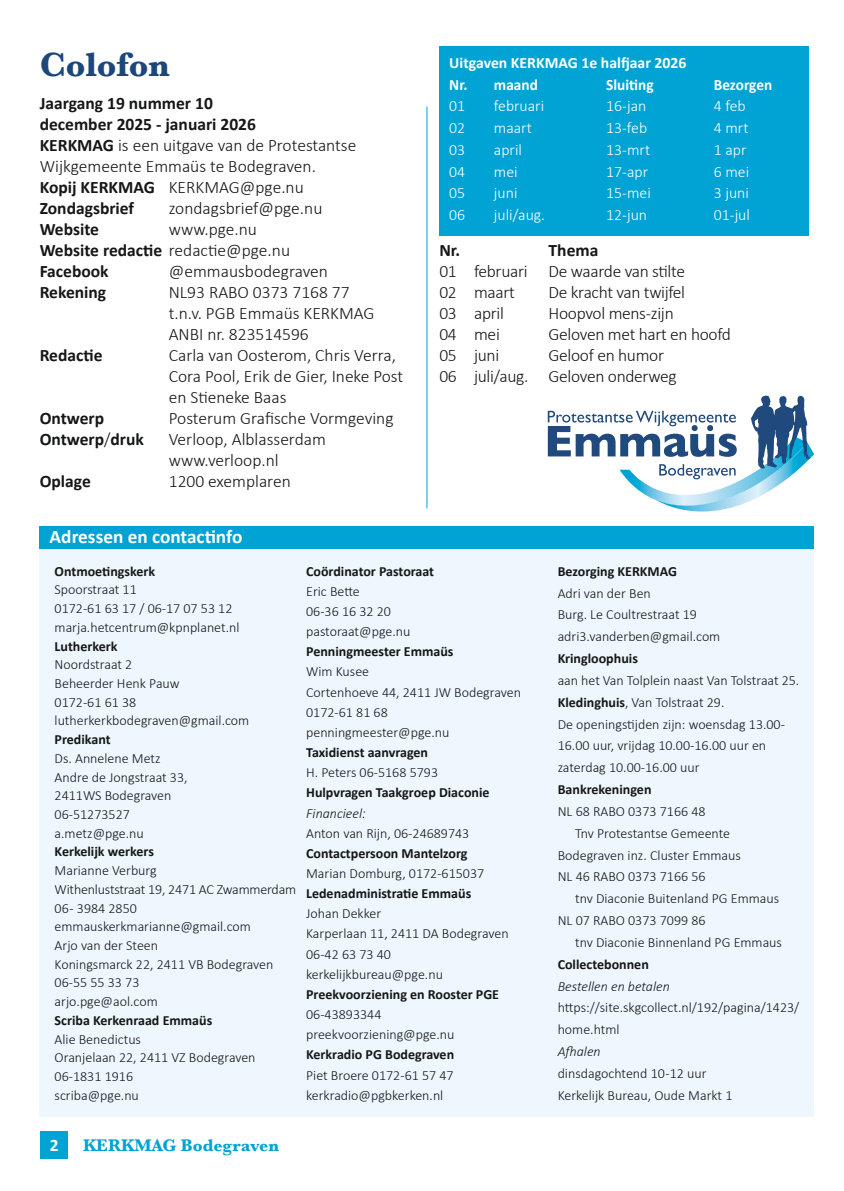
<style>
.page{position:relative;width:844px;height:1191px;background:#fff}
.page>*{position:absolute;margin:0;border:0;box-sizing:border-box;transform-origin:0 0}
.t1{font:700 35px "Baskerville";color:#1b477b}
.t2{font:700 19.25px "Calibri";color:#fff}
.t3{font:300 17.5px/21px "Calibri";color:#151616}
.t4{font:300 17.5px/21px "Calibri";letter-spacing:-.02em;color:#151616}
.t5{font:700 17.5px "Calibri";color:#151616}
.t6{font:700 17.5px "Baskerville";color:#00a3d4}
.t7{font:700 17.5px "Calibri";color:#fff}
.t8{font:300 15.75px "Calibri";color:#fff}
.t9{font:700 15.75px/21.7px "Calibri";color:#fff}
.t10{font:300 14px/18.7px "Calibri";color:#151616}
.t11{font:700 14px "Calibri";color:#151616}
.t12{font:italic 300 14px "Calibri";color:#151616}
.s1{font-weight:700}
.s2{font-weight:300}
</style>
<div class="page">
<svg style="left:547px;top:396px;width:267px;height:115px"></svg>
<div style="left:40px;top:1131px;width:28px;height:28px;background:#00a3d4"></div>
<div style="left:40px;top:546px;width:774px;height:570px;background:#eef7fd"></div>
<div style="left:40px;top:526px;width:774px;height:23px;background:#00a3d4"></div>
<hr style="left:426px;top:107px;width:1px;height:401px;background:#00a3d4">
<div style="left:439px;top:46px;width:370px;height:189px;background:#00a3d4"></div>
<h1 class="t1" style="left:40px;top:40px;width:131px">Colofon</h1>
<p class="t3" style="left:40px;top:93px;width:318px"><span class="s1">Jaargang 19 nummer 10<br>december 2025 - januari 2026<br>KERKMAG</span> is een uitgave van de Protestantse<br>Wijkgemeente Emmaüs te Bodegraven.<br><span class="s1">Kopij KERKMAG</span> KERKMAG@pge.nu<br><span class="s1">Zondagsbrief</span></p>
<p class="t3" style="left:169px;top:198px;width:155px">zondagsbrief@pge.nu</p>
<p class="t5" style="left:40px;top:217px;width:61px">Website</p>
<p class="t3" style="left:40px;top:219px;width:252px;text-indent:129px">www.pge.nu<br><span class="s1">Website redactie</span> redactie@pge.nu<br><span class="s1">Facebook</span></p>
<p class="t3" style="left:169px;top:261px;width:161px">@emmausbodegraven</p>
<p class="t5" style="left:40px;top:280px;width:68px">Rekening</p>
<p class="t3" style="left:169px;top:282px;width:207px">NL93 RABO 0373 7168 77 t.n.v. PGB Emmaüs KERKMAG<br>ANBI nr. 823514596</p>
<p class="t5" style="left:40px;top:343px;width:64px">Redactie</p>
<p class="t3" style="left:169px;top:345px;width:236px">Carla van Oosterom, Chris Verra,<br>Cora Pool, Erik de Gier, Ineke Post en Stieneke Baas</p>
<p class="t5" style="left:40px;top:406px;width:66px">Ontwerp</p>
<p class="t3" style="left:169px;top:408px;width:226px">Posterum Grafische Vormgeving</p>
<p class="t5" style="left:40px;top:427px;width:106px">Ontwerp<span class="s2">/</span>druk</p>
<p class="t3" style="left:169px;top:429px;width:159px">Verloop, Alblasserdam www.verloop.nl</p>
<p class="t5" style="left:40px;top:469px;width:53px">Oplage</p>
<p class="t3" style="left:169px;top:471px;width:123px">1200 exemplaren</p>
<h2 class="t2" style="left:50px;top:523px;width:194px">Adressen en contactinfo</h2>
<p class="t9" style="left:449px;top:51px;width:239px">Uitgaven KERKMAG 1e halfjaar 2026<br>Nr. maand</p>
<p class="t9" style="left:606px;top:73px;width:49px">Sluiting</p>
<p class="t9" style="left:713px;top:73px;width:60px">Bezorgen</p>
<p class="t8" style="left:449px;top:96px;width:17px">01</p>
<p class="t8" style="left:494px;top:96px;width:52px">februari</p>
<p class="t8" style="left:606px;top:96px;width:42px">16-jan</p>
<p class="t8" style="left:713px;top:96px;width:33px">4 feb</p>
<p class="t8" style="left:449px;top:118px;width:17px">02</p>
<p class="t8" style="left:494px;top:118px;width:39px">maart</p>
<p class="t8" style="left:606px;top:118px;width:42px">13-feb</p>
<p class="t8" style="left:713px;top:118px;width:36px">4 mrt</p>
<p class="t8" style="left:449px;top:140px;width:17px">03</p>
<p class="t8" style="left:494px;top:140px;width:30px">april</p>
<p class="t8" style="left:606px;top:140px;width:45px">13-mrt</p>
<p class="t8" style="left:713px;top:140px;width:34px">1 apr</p>
<p class="t8" style="left:449px;top:162px;width:17px">04</p>
<p class="t8" style="left:494px;top:162px;width:25px">mei</p>
<p class="t8" style="left:606px;top:162px;width:43px">17-apr</p>
<p class="t8" style="left:713px;top:162px;width:37px">6 mei</p>
<p class="t8" style="left:449px;top:183px;width:17px">05</p>
<p class="t8" style="left:494px;top:183px;width:25px">juni</p>
<p class="t8" style="left:606px;top:183px;width:46px">15-mei</p>
<p class="t8" style="left:713px;top:183px;width:37px">3 juni</p>
<p class="t8" style="left:449px;top:205px;width:17px">06</p>
<p class="t8" style="left:494px;top:205px;width:53px">juli/aug.</p>
<p class="t8" style="left:606px;top:205px;width:42px">12-jun</p>
<p class="t8" style="left:713px;top:205px;width:38px">01-jul</p>
<p class="t5" style="left:439px;top:238px;width:22px">Nr.</p>
<p class="t5" style="left:548px;top:238px;width:51px">Thema</p>
<p class="t4" style="left:439px;top:261px;width:247px">01 februari De waarde van stilte<br>02 maart</p>
<p class="t4" style="left:548px;top:282px;width:138px">De kracht van twijfel</p>
<p class="t3" style="left:439px;top:303px;width:66px">03 april</p>
<p class="t4" style="left:548px;top:303px;width:127px">Hoopvol mens-zijn</p>
<p class="t3" style="left:439px;top:324px;width:62px">04 mei</p>
<p class="t4" style="left:548px;top:324px;width:184px">Geloven met hart en hoofd</p>
<p class="t3" style="left:439px;top:345px;width:61px">05 juni</p>
<p class="t4" style="left:439px;top:345px;width:239px;text-indent:109px">Geloof en humor<br>06 juli/aug. Geloven onderweg</p>
<p class="t11" style="left:55px;top:561px;width:102px">Ontmoetingskerk</p>
<p class="t10" style="left:55px;top:580px;width:186px">Spoorstraat 11<br>0172-61 63 17 / 06-17 07 53 12 marja.hetcentrum@kpnplanet.nl</p>
<p class="t11" style="left:55px;top:636px;width:64px">Lutherkerk</p>
<p class="t10" style="left:55px;top:655px;width:196px">Noordstraat 2<br>Beheerder Henk Pauw<br>0172-61 61 38 lutherkerkbodegraven@gmail.com</p>
<p class="t11" style="left:55px;top:729px;width:57px">Predikant</p>
<p class="t10" style="left:55px;top:748px;width:134px">Ds. Annelene Metz<br>Andre de Jongstraat 33,<br>2411WS Bodegraven<br>06-51273527 a.metz@pge.nu</p>
<p class="t11" style="left:55px;top:842px;width:101px">Kerkelijk werkers</p>
<p class="t10" style="left:55px;top:861px;width:243px">Marianne Verburg<br>Withenluststraat 19, 2471 AC Zwammerdam<br>06 - 3984 2850 emmauskerkmarianne@gmail.com<br>Arjo van der Steen<br>Koningsmarck 22, 2411 VB Bodegraven<br>06-55 55 33 73<br>arjo.pge@aol.com</p>
<p class="t11" style="left:55px;top:1010px;width:159px">Scriba Kerkenraad Emmaüs</p>
<p class="t10" style="left:55px;top:1029px;width:202px">Alie Benedictus<br>Oranjelaan 22, 2411 VZ Bodegraven<br>06-1831 1916<br>scriba@pge.nu</p>
<p class="t11" style="left:306px;top:561px;width:129px">Coördinator Pastoraat</p>
<p class="t10" style="left:306px;top:581px;width:106px;line-height:20.1px">Eric Bette<br>06-36 16 32 20 pastoraat@pge.nu</p>
<p class="t11" style="left:306px;top:642px;width:149px">Penningmeester Emmaüs</p>
<p class="t10" style="left:306px;top:661px;width:216px;line-height:20.1px">Wim Kusee<br>Cortenhoeve 44, 2411 JW Bodegraven<br>0172-61 81 68 penningmeester@pge.nu</p>
<p class="t11" style="left:306px;top:742px;width:123px">Taxidienst aanvragen</p>
<p class="t10" style="left:306px;top:763px;width:133px">H. Peters 06-5168 5793</p>
<p class="t11" style="left:306px;top:783px;width:185px">Hulpvragen Taakgroep Diaconie</p>
<p class="t12" style="left:306px;top:804px;width:61px">Financieel:</p>
<p class="t10" style="left:306px;top:823px;width:165px">Anton van Rijn, 06-24689743</p>
<p class="t11" style="left:306px;top:843px;width:163px">Contactpersoon Mantelzorg</p>
<p class="t10" style="left:306px;top:864px;width:179px">Marian Domburg, 0172-615037</p>
<p class="t11" style="left:306px;top:883px;width:166px">Ledenadministratie Emmaüs</p>
<p class="t10" style="left:306px;top:903px;width:204px;line-height:20.1px">Johan Dekker<br>Karperlaan 11, 2411 DA Bodegraven<br>06-42 63 73 40 kerkelijkbureau@pge.nu</p>
<p class="t11" style="left:306px;top:984px;width:194px">Preekvoorziening en Rooster PGE</p>
<p class="t10" style="left:306px;top:1004px;width:150px;line-height:20.1px">06-43893344 preekvoorziening@pge.nu</p>
<p class="t11" style="left:306px;top:1044px;width:149px">Kerkradio PG Bodegraven</p>
<p class="t10" style="left:306px;top:1064px;width:149px;line-height:20.1px">Piet Broere 0172-61 57 47 kerkradio@pgbkerken.nl</p>
<p class="t7" style="left:50px;top:1133px;width:10px">2</p>
<p class="t6" style="left:83px;top:1133px;width:197px">KERKMAG Bodegraven</p>
<p class="t11" style="left:557px;top:561px;width:121px">Bezorging KERKMAG</p>
<p class="t10" style="left:557px;top:582px;width:164px;line-height:21.9px">Adri van der Ben<br>Burg. Le Coultrestraat 19 adri3.vanderben@gmail.com</p>
<p class="t11" style="left:557px;top:648px;width:82px">Kringloophuis</p>
<p class="t10" style="left:557px;top:669px;width:243px;line-height:21.9px">aan het Van Tolplein naast Van Tolstraat 25.<br><span class="s1">Kledinghuis</span>, Van Tolstraat 29.<br>De openingstijden zijn: woensdag 13.00- 16.00 uur, vrijdag 10.00-16.00 uur en zaterdag 10.00-16.00 uur</p>
<p class="t11" style="left:557px;top:779px;width:95px">Bankrekeningen</p>
<p class="t10" style="left:557px;top:801px;width:149px">NL 68 RABO 0373 7166 48</p>
<p class="t10" style="left:575px;top:823px;width:156px">Tnv Protestantse Gemeente</p>
<p class="t10" style="left:557px;top:845px;width:185px">Bodegraven inz. Cluster Emmaus</p>
<p class="t10" style="left:557px;top:867px;width:149px">NL 46 RABO 0373 7166 56</p>
<p class="t10" style="left:575px;top:889px;width:205px">tnv Diaconie Buitenland PG Emmaus</p>
<p class="t10" style="left:557px;top:911px;width:149px">NL 07 RABO 0373 7099 86</p>
<p class="t10" style="left:575px;top:932px;width:208px">tnv Diaconie Binnenland PG Emmaus</p>
<p class="t11" style="left:557px;top:954px;width:93px">Collectebonnen</p>
<p class="t12" style="left:557px;top:977px;width:114px">Bestellen en betalen</p>
<p class="t10" style="left:557px;top:996px;width:243px;line-height:21.9px">https://site.skgcollect.nl/192/pagina/1423/ home.html</p>
<p class="t12" style="left:557px;top:1042px;width:44px">Afhalen</p>
<p class="t10" style="left:557px;top:1062px;width:176px;line-height:21.9px">dinsdagochtend 10 -12 uur<br>Kerkelijk Bureau, Oude Markt 1</p>
</div>
